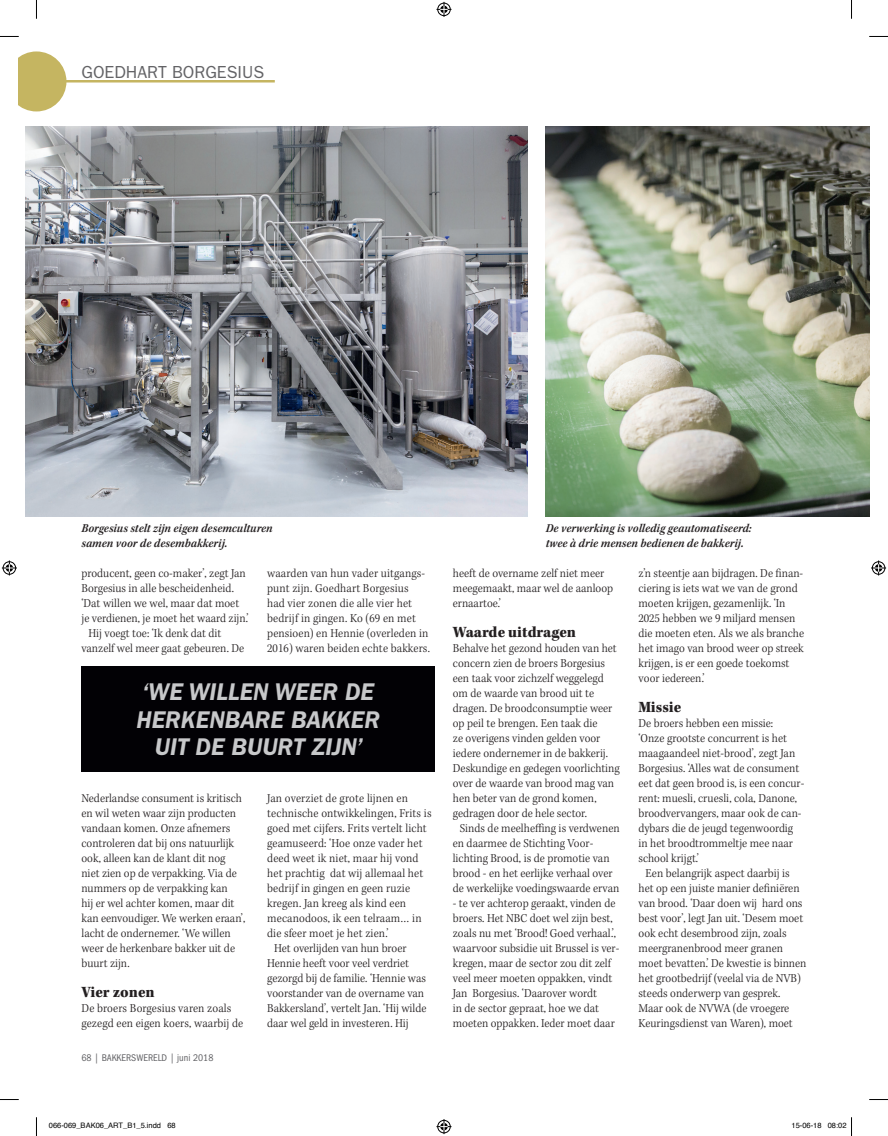
<style>
.page{position:relative;width:888px;height:1136px;background:#fff}
.page>*{position:absolute;margin:0;border:0;box-sizing:border-box;transform-origin:0 0}
.t1{font:italic 600 25px/27.5px "ITC Franklin Gothic Std";color:#c7c8ca;text-align:center;scale:.95 1}
.t2{font:17.5px "ITC Franklin Gothic Std";color:#636366}
.t3{font:16.25px "Kepler Std Black Scn";color:#231f20}
.t4{font:12.5px/15px "Kepler Std Light Scn";color:#231f20}
.t5{font:12.5px/15px "Kepler Std Semibold Scn It";color:#231f20}
.t6{font:condensed 10px "ITC Franklin Gothic Std";color:#636366}
.t7{font:7.5px "Helvetica";color:#000}
</style>
<div class="page">
<svg style="left:19px;top:51px;width:47px;height:60px;background:#cec07a"></svg>
<img style="left:26px;top:126px;width:502px;height:390px">
<img style="left:546px;top:126px;width:323px;height:390px">
<hr style="left:19px;top:80px;width:256px;height:3px;background:#c5b561">
<div style="left:81px;top:666px;width:354px;height:105px;background:#020105"></div>
<svg style="left:0;top:36px;width:19px;height:1px"></svg>
<svg style="left:869px;top:36px;width:19px;height:1px"></svg>
<svg style="left:0;top:1099px;width:19px;height:1px"></svg>
<svg style="left:869px;top:1099px;width:19px;height:1px"></svg>
<svg style="left:36px;top:0;width:1px;height:19px"></svg>
<svg style="left:36px;top:1117px;width:1px;height:19px"></svg>
<svg style="left:851px;top:0;width:1px;height:19px"></svg>
<svg style="left:436px;top:2px;width:15px;height:15px"></svg>
<svg style="left:436px;top:1119px;width:15px;height:15px"></svg>
<svg style="left:2px;top:560px;width:15px;height:15px"></svg>
<svg style="left:871px;top:560px;width:15px;height:15px"></svg>
<svg style="left:851px;top:1117px;width:1px;height:19px"></svg>
<h2 class="t2" style="left:81px;top:62px;width:184px">GOEDHART BORGESIUS</h2>
<p class="t5" style="left:81px;top:520px;width:193px">Borgesius stelt zijn eigen desemculturen samen voor de desembakkerij.</p>
<p class="t5" style="left:546px;top:520px;width:207px">De verwerking is volledig geautomatiseerd: twee à drie mensen bedienen de bakkerij.</p>
<p class="t4" style="left:81px;top:566px;width:166px">producent, geen co-maker’, zegt Jan</p>
<p class="t4" style="left:81px;top:581px;width:154px">Borgesius in alle bescheidenheid.</p>
<p class="t4" style="left:81px;top:596px;width:159px">‘Dat willen we wel, maar dat moet</p>
<p class="t4" style="left:81px;top:611px;width:169px">je verdienen, je moet het waard zijn.’</p>
<p class="t4" style="left:89px;top:626px;width:134px">Hij voegt toe: ‘Ik denk dat dit</p>
<p class="t4" style="left:81px;top:641px;width:164px">vanzelf wel meer gaat gebeuren. De</p>
<p class="t4" style="left:267px;top:566px;width:164px">waarden van hun vader uitgangs&shy;punt zijn. Goedhart Borgesius<br>had vier zonen die alle vier het bedrijf in gingen. Ko (69 en met pensioen) en Hennie (overleden in<br>2016) waren beiden echte bakkers.</p>
<h1 class="t1" style="left:137px;top:678px;width:258px">‘WE WILLEN WEER DE<br>HERKENBARE BAKKER<br>UIT DE BUURT ZIJN’</h1>
<p class="t4" style="left:81px;top:791px;width:165px">Nederlandse consument is kritisch en wil weten waar zijn producten vandaan komen. Onze afnemers controleren dat bij ons natuurlijk ook, alleen kan de klant dit nog niet zien op de verpakking. Via de nummers op de verpakking kan<br>hij er wel achter komen, maar dit kan eenvoudiger. We werken eraan’, lacht de ondernemer. ‘We willen weer de herkenbare bakker uit de buurt zijn.</p>
<h3 class="t3" style="left:81px;top:982px;width:75px">Vier zonen</h3>
<p class="t4" style="left:81px;top:1001px;width:163px">De broers Borgesius varen zoals gezegd een eigen koers, waarbij de</p>
<p class="t6" style="left:81px;top:1052px;width:133px">68 | BAKKERSWERELD | juni 2018</p>
<p class="t4" style="left:267px;top:791px;width:142px">Jan overziet de grote lijnen en</p>
<p class="t4" style="left:267px;top:806px;width:166px">technische ontwikkelingen, Frits is</p>
<p class="t4" style="left:267px;top:821px;width:161px">goed met cijfers. Frits vertelt licht</p>
<p class="t4" style="left:267px;top:836px;width:157px">geamuseerd: ‘Hoe onze vader het</p>
<p class="t4" style="left:267px;top:851px;width:153px">deed weet ik niet, maar hij vond</p>
<p class="t4" style="left:267px;top:866px;width:158px">het prachtig dat wij allemaal het</p>
<p class="t4" style="left:267px;top:881px;width:145px">bedrijf in gingen en geen ruzie</p>
<p class="t4" style="left:267px;top:896px;width:140px">kregen. Jan kreeg als kind een</p>
<p class="t4" style="left:267px;top:911px;width:156px">mecanodoos, ik een telraam… in</p>
<p class="t4" style="left:267px;top:926px;width:123px">die sfeer moet je het zien.’</p>
<p class="t4" style="left:274px;top:941px;width:134px">Het overlijden van hun broer</p>
<p class="t4" style="left:267px;top:956px;width:143px">Hennie heeft voor veel verdriet</p>
<p class="t4" style="left:267px;top:971px;width:160px">gezorgd bij de familie. ‘Hennie was</p>
<p class="t4" style="left:267px;top:986px;width:159px">voorstander van de overname van</p>
<p class="t4" style="left:267px;top:1001px;width:161px">Bakkersland’, vertelt Jan. ‘Hij wilde</p>
<p class="t4" style="left:267px;top:1016px;width:143px">daar wel geld in investeren. Hij</p>
<p class="t4" style="left:453px;top:566px;width:162px">heeft de overname zelf niet meer meegemaakt, maar wel de aanloop ernaartoe.’</p>
<h3 class="t3" style="left:453px;top:622px;width:125px">Waarde uitdragen</h3>
<p class="t4" style="left:453px;top:641px;width:165px">Behalve het gezond houden van het</p>
<p class="t4" style="left:453px;top:656px;width:154px">concern zien de broers Borgesius</p>
<p class="t4" style="left:453px;top:671px;width:152px">een taak voor zichzelf weggelegd</p>
<p class="t4" style="left:453px;top:686px;width:143px">om de waarde van brood uit te</p>
<p class="t4" style="left:453px;top:701px;width:161px">dragen. De broodconsumptie weer</p>
<p class="t4" style="left:453px;top:716px;width:146px">op peil te brengen. Een taak die</p>
<p class="t4" style="left:453px;top:731px;width:149px">ze overigens vinden gelden voor</p>
<p class="t4" style="left:453px;top:746px;width:157px">iedere ondernemer in de bakkerij.</p>
<p class="t4" style="left:453px;top:761px;width:168px">Deskundige en gedegen voorlichting</p>
<p class="t4" style="left:453px;top:776px;width:163px">over de waarde van brood mag van</p>
<p class="t4" style="left:453px;top:791px;width:145px">hen beter van de grond komen,</p>
<p class="t4" style="left:453px;top:806px;width:136px">gedragen door de hele sector.</p>
<p class="t4" style="left:460px;top:821px;width:161px">Sinds de meelheffing is verdwenen</p>
<p class="t4" style="left:453px;top:836px;width:142px">en daarmee de Stichting Voor-</p>
<p class="t4" style="left:453px;top:851px;width:158px">lichting Brood, is de promotie van</p>
<p class="t4" style="left:453px;top:866px;width:161px">brood - en het eerlijke verhaal over</p>
<p class="t4" style="left:453px;top:881px;width:168px">de werkelijke voedingswaarde ervan</p>
<p class="t4" style="left:453px;top:896px;width:168px">- te ver achterop geraakt, vinden de broers. Het NBC doet wel zijn best, zoals nu met ‘Brood! Goed verhaal.’, waarvoor subsidie uit Brussel is ver&shy;kregen, maar de sector zou dit zelf veel meer moeten oppakken, vindt Jan Borgesius. ‘Daarover wordt<br>in de sector gepraat, hoe we dat moeten oppakken. Ieder moet daar</p>
<p class="t4" style="left:638px;top:566px;width:167px">z’n steentje aan bijdragen. De finan&shy;ciering is iets wat we van de grond moeten krijgen, gezamenlijk. ‘In<br>2025 hebben we 9 miljard mensen die moeten eten. Als we als branche het imago van brood weer op streek krijgen, is er een goede toekomst voor iedereen.’</p>
<h3 class="t3" style="left:638px;top:697px;width:44px">Missie</h3>
<p class="t4" style="left:638px;top:716px;width:136px">De broers hebben een missie:</p>
<p class="t4" style="left:638px;top:731px;width:150px">‘Onze grootste concurrent is het</p>
<p class="t4" style="left:638px;top:746px;width:158px">maagaandeel niet-brood’, zegt Jan</p>
<p class="t4" style="left:638px;top:761px;width:162px">Borgesius. ‘Alles wat de consument</p>
<p class="t4" style="left:638px;top:776px;width:167px">eet dat geen brood is, is een concur-</p>
<p class="t4" style="left:638px;top:791px;width:160px">rent: muesli, cruesli, cola, Danone,</p>
<p class="t4" style="left:638px;top:806px;width:164px">broodvervangers, maar ook de can-</p>
<p class="t4" style="left:638px;top:821px;width:156px">dybars die de jeugd tegenwoordig</p>
<p class="t4" style="left:638px;top:836px;width:156px">in het broodtrommeltje mee naar</p>
<p class="t4" style="left:638px;top:851px;width:62px">school krijgt.’</p>
<p class="t4" style="left:646px;top:866px;width:146px">Een belangrijk aspect daarbij is</p>
<p class="t4" style="left:638px;top:881px;width:162px">het op een juiste manier definiëren</p>
<p class="t4" style="left:638px;top:896px;width:165px">van brood. ‘Daar doen wij hard ons</p>
<p class="t4" style="left:638px;top:911px;width:166px">best voor’, legt Jan uit. ‘Desem moet</p>
<p class="t4" style="left:638px;top:926px;width:150px">ook echt desembrood zijn, zoals</p>
<p class="t4" style="left:638px;top:941px;width:146px">meergranenbrood meer granen</p>
<p class="t4" style="left:638px;top:956px;width:169px">moet bevatten.’ De kwestie is binnen</p>
<p class="t4" style="left:638px;top:971px;width:164px">het grootbedrijf (veelal via de NVB)</p>
<p class="t4" style="left:638px;top:986px;width:143px">steeds onderwerp van gesprek.</p>
<p class="t4" style="left:638px;top:1001px;width:152px">Maar ook de NVWA (de vroegere</p>
<p class="t4" style="left:638px;top:1016px;width:156px">Keuringsdienst van Waren), moet</p>
<p class="t7" style="left:49px;top:1123px;width:128px">066-069_BAK06_ART_B1_5.indd 68</p>
<p class="t7" style="left:791px;top:1123px;width:57px">15-06-18 08:02</p>
</div>
